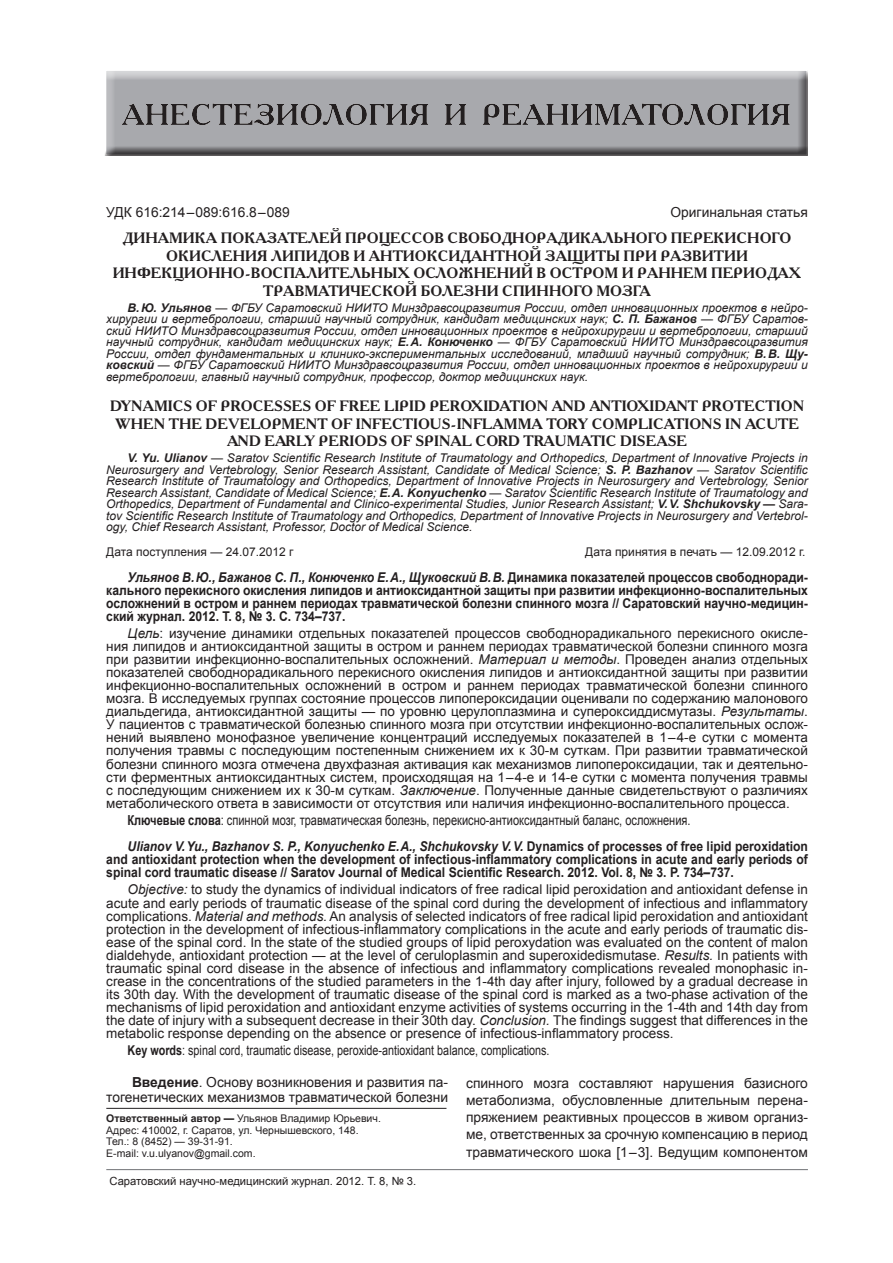
<style>
.page{position:relative;width:893px;height:1263px;background:#fff}
.page>*{position:absolute;margin:0;border:0;box-sizing:border-box;transform-origin:0 0}
.t1{font:700 15px/17.5px "Academy C";color:#231f20}
.t2{font:13.8px/17.2px "Arial";color:#231f20;text-align:right}
.t3{font:13.8px "Arial";color:#231f20;scale:.8 1}
.t4{font:13.5px/13px "Arial";color:#231f20;text-align:justify}
.t5{font:700 13.5px/13px "Arial";color:#231f20;text-align:justify;scale:.9 1}
.t6{font:13.5px "Arial";color:#231f20;scale:.8 1}
.t7{font:italic 12px/11.6px "Arial";color:#231f20;text-align:justify}
.t8{font:12px "Arial";color:#231f20}
.t9{font:11.25px "Arial";color:#231f20}
.t10{font:10.5px/11.6px "Arial";color:#231f20}
.s1{font-weight:700}
.s2{font-style:italic}
</style>
<div class="page">
<hr style="left:106px;top:1169px;width:702px;height:1px;background:#808285">
<div style="left:104px;top:69px;width:715px;height:87px;background:#231f20;opacity:.75"></div>
<hr style="left:106px;top:1108px;width:340px;height:1px;background:#231f20">
<p class="t2" style="left:106px;top:204px;width:185px">УДК 616:214 – 089:616.8 – 089</p>
<p class="t2" style="left:670px;top:204px;width:139px">Оригинальная статья</p>
<p class="t1" style="left:123px;top:228px;width:13px">ДИНАМИКА</p>
<p class="t1" style="left:221px;top:228px;width:24px">ПОКА</p>
<p class="t1" style="left:266px;top:228px;width:23px">ЗАТЕЛЕЙ</p>
<p class="t1" style="left:345px;top:228px;width:24px">ПРОЦЕ</p>
<p class="t1" style="left:401px;top:228px;width:101px">ССОВ СВОБОДНОРАДИКАЛЬНОГО</p>
<p class="t1" style="left:671px;top:228px;width:24px">ПЕРЕКИ</p>
<p class="t1" style="left:737px;top:228px;width:23px">СНОГО</p>
<p class="t1" style="left:166px;top:246px;width:13px">ОКИ</p>
<p class="t1" style="left:201px;top:246px;width:23px">СЛЕНИ</p>
<p class="t1" style="left:257px;top:246px;width:61px">Я ЛИПИДОВ</p>
<p class="t1" style="left:353px;top:246px;width:28px">И АНТИОК</p>
<p class="t1" style="left:438px;top:246px;width:24px">СИДАНТНОЙ</p>
<p class="t1" style="left:545px;top:246px;width:52px">ЗАЩИТЫ</p>
<p class="t1" style="left:624px;top:246px;width:81px">ПРИ РАЗВИТИИ</p>
<p class="t1" style="left:113px;top:264px;width:51px">ИНФЕКЦИОННО</p>
<p class="t1" style="left:245px;top:264px;width:63px">-ВОСПАЛИТЕЛЬНЫ</p>
<p class="t1" style="left:397px;top:264px;width:52px">Х ОСЛОЖНЕНИЙ</p>
<p class="t1" style="left:537px;top:264px;width:49px">В ОСТРОМ</p>
<p class="t1" style="left:622px;top:264px;width:28px">И РАННЕМ</p>
<p class="t1" style="left:711px;top:264px;width:24px">ПЕРИОДА</p>
<p class="t1" style="left:789px;top:264px;width:14px">Х</p>
<p class="t1" style="left:263px;top:281px;width:12px">ТРАВМАТИЧЕ</p>
<p class="t1" style="left:372px;top:281px;width:23px">СКОЙ</p>
<p class="t1" style="left:421px;top:281px;width:22px">БОЛЕ</p>
<p class="t1" style="left:464px;top:281px;width:74px">ЗНИ СПИННОГО</p>
<p class="t1" style="left:596px;top:281px;width:47px">МОЗГА</p>
<p class="t7" style="left:106px;top:302px;width:703px;text-indent:21px"><span class="s1">В.Ю. Ульянов</span> — ФГБУ Саратовский НИИТО Минздравсоцразвития России, отдел инновационных проектов в нейро&shy;хирургии и вертебрологии, старший научный сотрудник, кандидат медицинских наук; <span class="s1">С. П. Бажанов</span> — ФГБУ Саратов&shy;ский НИИТО Минздравсоцразвития России, отдел инновационных проектов в нейрохирургии и вертебрологии, старший научный сотрудник, кандидат медицинских наук; <span class="s1">Е.А. Конюченко</span> — ФГБУ Саратовский НИИТО Минздравсоцразвития России, отдел фундаментальных и клинико-экспериментальных исследований, младший научный сотрудник; <span class="s1">В.В. Щу&shy;ковский</span> — ФГБУ Саратовский НИИТО Минздравсоцразвития России, отдел инновационных проектов в нейрохирургии и вертебрологии, главный научный сотрудник, профессор, доктор медицинских наук.</p>
<p class="t1" style="left:115px;top:397px;width:691px;text-indent:-5px">DYNAMICS OF PROCESSES OF FREE LIPID PEROXIDATION AND ANTIOXIDANT PROTECTION<br>WHEN THE DEVE</p>
<p class="t1" style="left:227px;top:414px;width:551px;text-indent:23px">LOPMENT OF INFECTIOUS-INFLAMMA TORY COMPLICATIONS IN ACUTE<br>AND EARLY PERIODS OF SPINAL CORD TRAUMATIC DISEASE</p>
<p class="t7" style="left:106px;top:452px;width:703px;text-indent:21px"><span class="s1">V. Yu. Ulianov</span> — Saratov Scientific Research Institute of Traumatology and Orthopedics, Department of Innovative Projects in Neurosurgery and Vertebrology, Senior Research Assistant, Candidate of Medical Science; <span class="s1">S. P. Bazhanov</span> — Saratov Scientific Research Institute of Traumatology and Orthopedics, Department of Innovative Projects in Neurosurgery and Vertebrology, Senior Research Assistant, Candidate of Medical Science; <span class="s1">E.A. Konyuchenko</span> — Saratov Scientific Research Institute of Traumatology and Orthopedics, Department of Fundamental and Clinico-experimental Studies, Junior Research Assistant; <span class="s1">V.V. Shchukovsky —</span> Sara&shy;tov Scientific Research Institute of Traumatology and Orthopedics, Department of Innovative Projects in Neurosurgery and Vertebrol&shy;ogy, Chief Research Assistant, Professor, Doctor of Medical Science.</p>
<p class="t8" style="left:106px;top:544px;width:189px">Дата поступления — 24.07.2012 г</p>
<p class="t8" style="left:585px;top:544px;width:222px">Дата принятия в печать — 12.09.2012 г.</p>
<p class="t5" style="left:106px;top:571px;width:781px;text-indent:21px"><span class="s2">Ульянов В.Ю., Бажанов С. П., Конюченко Е.А., Щуковский В.В.</span> Динамика показателей процессов свободноради&shy;кального перекисного окисления липидов и антиоксидантной защиты при развитии инфекционно-воспалительных осложнений в остром и раннем периодах травматической болезни спинного мозга // Саратовский научно-медицин&shy;ский журнал. 2012. Т. 8, № 3. С. 734–737.</p>
<p class="t4" style="left:106px;top:627px;width:703px;text-indent:21px"><span class="s2">Цель</span>: изучение динамики отдельных показателей процессов свободнорадикального перекисного окисле&shy;ния липидов и антиоксидантной защиты в остром и раннем периодах травматической болезни спинного мозга при развитии инфекционно-воспалительных осложнений. <span class="s2">Материал и методы</span>. Проведен анализ отдельных показателей свободнорадикального перекисного окисления липидов и антиоксидантной защиты при развитии инфекционно-воспалительных осложнений в остром и раннем периодах травматической болезни спинного мозга. В исследуемых группах состояние процессов липопероксидации оценивали по содержанию малонового диальдегида, антиоксидантной защиты — по уровню церулоплазмина и супероксиддисмутазы. <span class="s2">Результаты</span>.<br>У пациентов с травматической болезнью спинного мозга при отсутствии инфекционно-воспалительных ослож&shy;нений выявлено монофазное увеличение концентраций исследуемых показателей в 1 – 4‑е сутки с момента получения травмы с последующим постепенным снижением их к 30‑м суткам. При развитии травматической болезни спинного мозга отмечена двухфазная активация как механизмов липопероксидации, так и деятельно&shy;сти ферментных антиоксидантных систем, происходящая на 1 – 4‑е и 14‑е сутки с момента получения травмы с последующим снижением их к 30‑м суткам. <span class="s2">Заключение</span>. Полученные данные свидетельствуют о различиях метаболического ответа в зависимости от отсутствия или наличия инфекционно-воспалительного процесса.</p>
<p class="t3" style="left:128px;top:811px;width:705px"><span class="s1">Ключевые слова</span>: спинной мозг, травматическая болезнь, перекисно-антиоксидантный баланс, осложнения.</p>
<p class="t5" style="left:106px;top:840px;width:781px;text-indent:21px"><span class="s2">Ulianov V.Yu., Bazhanov S. P., Konyuchenko E.A., Shchukovsky V.V.</span> Dynamics of processes of free lipid peroxidation and antioxidant protection when the development of infectious-inflammatory complications in acute and early periods of spinal cord traumatic disease // Saratov Journal of Medical Scientific Research. 2012. Vol. 8, № 3. P. 734–737.</p>
<p class="t4" style="left:106px;top:883px;width:703px;text-indent:21px"><span class="s2">Objective:</span> to study the dynamics of individual indicators of free radical lipid peroxidation and antioxidant defense in acute and early periods of traumatic disease of the spinal cord during the development of infectious and inflammatory complications. <span class="s2">Material and methods.</span> An analysis of selected indicators of free radical lipid peroxidation and antioxidant protection in the development of infectious-inflammatory complications in the acute and early periods of traumatic dis&shy;ease of the spinal cord. In the state of the studied groups of lipid peroxydation was evaluated on the content of malon dialdehyde, antioxidant protection — at the level of ceruloplasmin and superoxidedismutase. <span class="s2">Results.</span> In patients with traumatic spinal cord disease in the absence of infectious and inflammatory complications revealed monophasic in&shy;crease in the concentrations of the studied parameters in the 1-4th day after injury, followed by a gradual decrease in its 30th day. With the development of traumatic disease of the spinal cord is marked as a two-phase activation of the mechanisms of lipid peroxidation and antioxidant enzyme activities of systems occurring in the 1-4th and 14th day from the date of injury with a subsequent decrease in their 30th day. <span class="s2">Conclusion.</span> The findings suggest that differences in the metabolic response depending on the absence or presence of infectious-inflammatory process.</p>
<p class="t6" style="left:128px;top:1042px;width:529px"><span class="s1">Key words</span>: spinal cord, traumatic disease, peroxide-antioxidant balance, complications.</p>
<p class="t2" style="left:106px;top:1075px;width:343px;line-height:14.7px"><sup>1</sup><span class="s1">Введение</span>. Основу возникновения и развития па&shy;тогенетических механизмов травматической болезни</p>
<p class="t10" style="left:106px;top:1113px;width:276px"><span class="s1">Ответственный автор —</span> Ульянов Владимир Юрьевич.<br>Адрес: 410002, г. Саратов, ул. Чернышевского, 148.<br>Тел.: 8 (8452) — 39‑31‑91.<br>E-mail: v.u.ulyanov@gmail.com.</p>
<p class="t2" style="left:466px;top:1074px;width:343px;text-align:justify">спинного мозга составляют нарушения базисного метаболизма, обусловленные длительным перена&shy;пряжением реактивных процессов в живом организ&shy;ме, ответственных за срочную компенсацию в период травматического шока [1 – 3]. Ведущим компонентом</p>
<p class="t9" style="left:109px;top:1174px;width:308px">Саратовский научно-медицинский журнал. 2012. Т. 8, № 3.</p>
</div>
